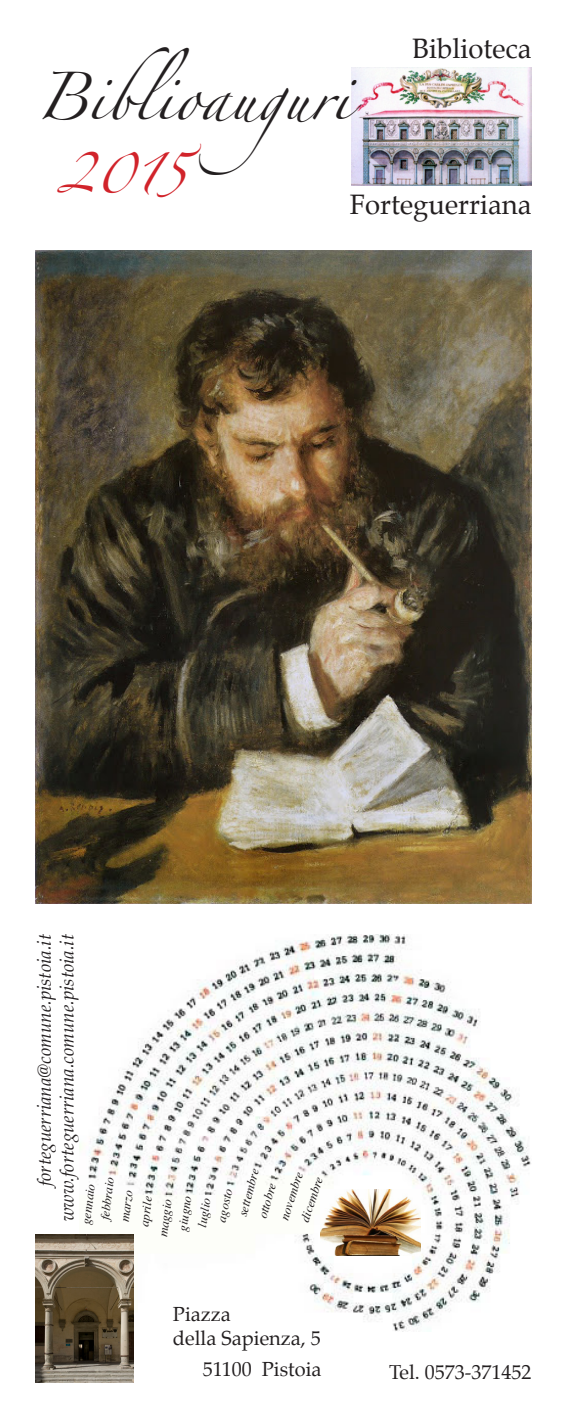
<style>
.page{position:relative;width:567px;height:1418px;background:#fff}
.page>*{position:absolute;margin:0;border:0;box-sizing:border-box;transform-origin:0 0}
.t1{font:42.5px "Zapfino";color:#231f20}
.t2{font:36.25px "Zapfino";color:#d1232a}
.t3{font:27.5px "Palatino";color:#231f20}
.t4{font:20px "Palatino";color:#231f20}
.t5{font:italic 18.75px "Palatino";color:#231f20}
.t6{font:italic 12.75px "Times";color:#231f20}
</style>
<div class="page">
<img style="left:351px;top:67px;width:180px;height:118px">
<img style="left:79px;top:934px;width:452px;height:397px">
<img style="left:321px;top:1189px;width:99px;height:66px">
<img style="left:35px;top:1234px;width:99px;height:148px">
<img style="left:35px;top:250px;width:496px;height:653px">
<p class="t3" style="left:412px;top:26px;width:121px">Biblioteca</p>
<p class="t1" style="left:35px;top:79px;width:317px">Biblioauguri</p>
<p class="t2" style="left:57px;top:159px;width:131px">2015</p>
<p class="t3" style="left:350px;top:181px;width:183px">Forteguerriana</p>
<p class="t5" style="left:30px;top:1186px;width:253px;rotate:-90deg">forteguerriana@comune.pistoia.it</p>
<p class="t5" style="left:52px;top:1221px;width:288px;rotate:-90deg">www.forteguerriana.comune.pistoia.it</p>
<p class="t6" style="left:75px;top:1223px;width:43px;rotate:-83deg">gennaio</p>
<p class="t6" style="left:94px;top:1218px;width:45px;rotate:-83deg">febbraio</p>
<p class="t6" style="left:114px;top:1220px;width:33px;rotate:-83deg">marzo</p>
<p class="t6" style="left:133px;top:1225px;width:32px;rotate:-83deg">aprile</p>
<p class="t6" style="left:152px;top:1235px;width:40px;rotate:-83deg">maggio</p>
<p class="t6" style="left:171px;top:1229px;width:37px;rotate:-82deg">giugno</p>
<p class="t6" style="left:191px;top:1225px;width:31px;rotate:-81deg">luglio</p>
<p class="t6" style="left:211px;top:1219px;width:35px;rotate:-78deg">agosto</p>
<p class="t6" style="left:232px;top:1213px;width:51px;rotate:-75deg">settembre</p>
<p class="t6" style="left:252px;top:1215px;width:38px;rotate:-74deg">ottobre</p>
<p class="t6" style="left:273px;top:1215px;width:51px;rotate:-72deg">novembre</p>
<p class="t6" style="left:294px;top:1217px;width:48px;rotate:-71deg">dicembre</p>
<p class="t4" style="left:173px;top:1297px;width:59px">Piazza</p>
<p class="t4" style="left:173px;top:1321px;width:149px">della Sapienza, 5</p>
<p class="t4" style="left:203px;top:1352px;width:120px">51100 Pistoia</p>
<p class="t4" style="left:389px;top:1355px;width:144px">Tel. 0573-371452</p>
</div>
